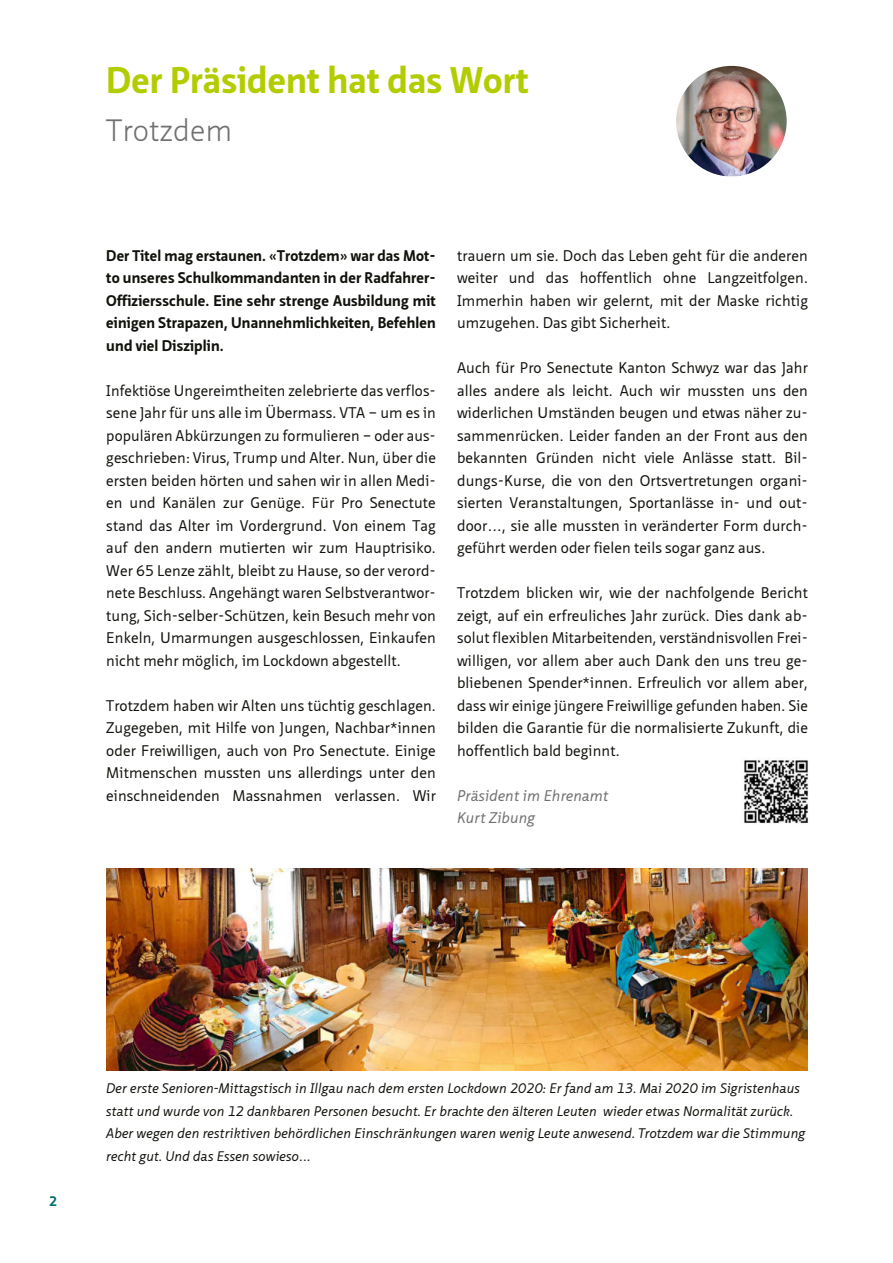
<style>
.page{position:relative;width:893px;height:1263px;background:#fff}
.page>*{position:absolute;margin:0;border:0;box-sizing:border-box;transform-origin:0 0}
.t1{font:700 36px "Neue Sans Pro";letter-spacing:.005em;color:#b3cc00}
.t2{font:300 30px "Neue Sans Pro";letter-spacing:.005em;color:#6f7070}
.t3{font:15px/22.5px "Neue Sans Pro";letter-spacing:.005em;color:#12120d;text-align:justify}
.t4{font:700 15px/22.5px "Neue Sans Pro";letter-spacing:.01em;color:#12120d;text-align:justify}
.t5{font:italic 15px/22.5px "Neue Sans Pro";letter-spacing:.01em;color:#6f7070}
.t6{font:italic 13.5px/22.5px "Neue Sans Pro";letter-spacing:.01em;color:#12120d}
.t7{font:700 13.5px "Neue Sans Pro";color:#00706d}
</style>
<div class="page">
<img style="left:742px;top:757px;width:67px;height:67px">
<img style="left:676px;top:66px;width:111px;height:110px;border-radius:55px">
<img style="left:106px;top:868px;width:702px;height:203px">
<h1 class="t1" style="left:106px;top:66px;width:424px">Der Präsident hat das Wort</h1>
<h2 class="t2" style="left:106px;top:113px;width:128px">Trotzdem</h2>
<p class="t4" style="left:106px;top:245px;width:331px">Der Titel mag erstaunen. «Trotzdem» war das Mot&shy;to unseres Schulkommandanten in der Radfahrer-Offiziersschule. Eine sehr strenge Ausbildung mit einigen Strapazen, Unannehmlichkeiten, Befehlen und viel Disziplin.</p>
<p class="t3" style="left:106px;top:380px;width:331px">Infektiöse Ungereimtheiten zelebrierte das verflos&shy;sene Jahr für uns alle im Übermass. VTA – um es in populären Abkürzungen zu formulieren – oder aus&shy;geschrieben: Virus, Trump und Alter. Nun, über die ersten beiden hörten und sahen wir in allen Medi&shy;en und Kanälen zur Genüge. Für Pro Senectute stand das Alter im Vordergrund. Von einem Tag auf den andern mutierten wir zum Hauptrisiko.<br>Wer 65 Lenze zählt, bleibt zu Hause, so der verord&shy;nete Beschluss. Angehängt waren Selbstverantwor&shy;tung, Sich-selber-Schützen, kein Besuch mehr von Enkeln, Umarmungen ausgeschlossen, Einkaufen nicht mehr möglich, im Lockdown abgestellt.</p>
<p class="t3" style="left:106px;top:695px;width:331px">Trotzdem haben wir Alten uns tüchtig geschlagen.<br>Zugegeben, mit Hilfe von Jungen, Nachbar*innen oder Freiwilligen, auch von Pro Senectute. Einige Mitmenschen mussten uns allerdings unter den einschneidenden Massnahmen verlassen. Wir</p>
<p class="t3" style="left:457px;top:245px;width:352px">trauern um sie. Doch das Leben geht für die anderen weiter und das hoffentlich ohne Langzeitfolgen.<br>Immerhin haben wir gelernt, mit der Maske richtig umzugehen. Das gibt Sicherheit.</p>
<p class="t3" style="left:457px;top:357px;width:352px">Auch für Pro Senectute Kanton Schwyz war das Jahr alles andere als leicht. Auch wir mussten uns den widerlichen Umständen beugen und etwas näher zu&shy;sammenrücken. Leider fanden an der Front aus den bekannten Gründen nicht viele Anlässe statt. Bil&shy;dungs-Kurse, die von den Ortsvertretungen organi&shy;sierten Veranstaltungen, Sportanlässe in- und out&shy;door . . . , sie alle mussten in veränderter Form durch&shy;geführt werden oder fielen teils sogar ganz aus.</p>
<p class="t3" style="left:457px;top:582px;width:352px">Trotzdem blicken wir, wie der nachfolgende Bericht zeigt, auf ein erfreuliches Jahr zurück. Dies dank ab&shy;solut flexiblen Mitarbeitenden, verständnisvollen Frei&shy;willigen, vor allem aber auch Dank den uns treu ge&shy;bliebenen Spender*innen. Erfreulich vor allem aber, dass wir einige jüngere Freiwillige gefunden haben. Sie bilden die Garantie für die normalisierte Zukunft, die hoffentlich bald beginnt.</p>
<p class="t5" style="left:457px;top:785px;width:153px">Präsident im Ehrenamt<br>Kurt Zibung</p>
<p class="t7" style="left:49px;top:1195px;width:10px">2</p>
<p class="t6" style="left:106px;top:1078px;width:701px">Der erste Senioren-Mittagstisch in Illgau nach dem ersten Lockdown 2020: Er fand am 13. Mai 2020 im Sigristenhaus statt und wurde von 12 dankbaren Personen besucht. Er brachte den älteren Leuten wieder etwas Normalität zurück.<br>Aber wegen den restriktiven behördlichen Einschränkungen waren wenig Leute anwesend. Trotzdem war die Stimmung recht gut. Und das Essen sowieso . . .</p>
</div>
